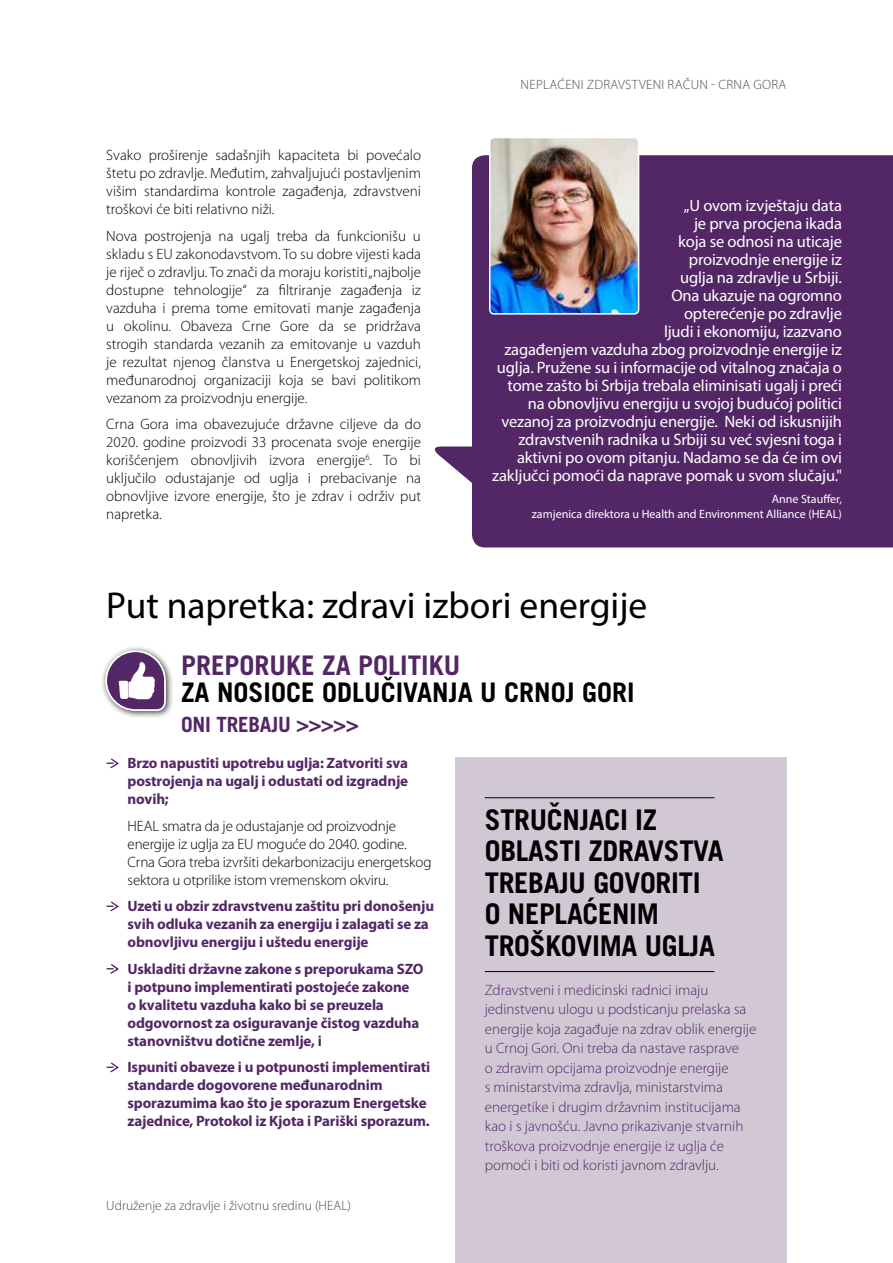
<style>
.page{position:relative;width:893px;height:1263px;background:#fff}
.page>*{position:absolute;margin:0;border:0;box-sizing:border-box;transform-origin:0 0}
.t1{font:37.5px "Myriad Pro";color:#000}
.t2{font:700 28.5px/31.5px "Trade Gothic LT Std";letter-spacing:-.01em;color:#000}
.t3{font:700 27px "Trade Gothic LT Std";color:#000}
.t4{font:700 27px "Trade Gothic LT Std";color:#532766}
.t5{font:700 21px "Trade Gothic LT Std";letter-spacing:-.01em;color:#532766}
.t6{font:16.5px/18px "Myriad Pro";letter-spacing:-.01em;color:#fff;text-align:right}
.t7{font:300 15px/18px "Myriad Pro";letter-spacing:-.01em;color:#000;text-align:justify}
.t8{font:700 15px/18px "Myriad Pro";letter-spacing:-.01em;color:#532766}
.t9{font:300 15px/19.5px "Myriad Pro";color:#532766}
.t10{font:300 13.5px "Myriad Pro";color:#4d4d4f}
.t11{font:300 13.5px "Myriad Pro";letter-spacing:.02em;color:#4d4d4f}
.t12{font:12px/14.4px "Myriad Pro";color:#fff;text-align:right}
</style>
<div class="page">
<svg style="left:107px;top:758px;width:12px;height:11px"></svg>
<svg style="left:107px;top:901px;width:12px;height:11px"></svg>
<svg style="left:107px;top:964px;width:12px;height:10px"></svg>
<svg style="left:107px;top:1062px;width:12px;height:11px"></svg>
<div style="left:100px;top:645px;width:74px;height:73px;background:#000;opacity:.75"></div>
<svg style="left:104px;top:649px;width:63px;height:63px"></svg>
<img style="left:119px;top:660px;width:37px;height:39px">
<div style="left:455px;top:757px;width:332px;height:506px;background:#d2c8d5"></div>
<svg style="left:434px;top:446px;width:38px;height:37px"></svg>
<div style="left:472px;top:155px;width:421px;height:392px;background:#532766"></div>
<img style="left:492px;top:140px;width:147px;height:174px">
<div style="left:489px;top:137px;width:150px;height:178px;border:2px solid #fff;border-radius:4px"></div>
<hr style="left:485px;top:797px;width:229px;height:1px;background:#000">
<hr style="left:485px;top:971px;width:229px;height:1px;background:#000">
<svg style="left:587px;top:897px;width:7px;height:5px"></svg>
<svg style="left:549px;top:802px;width:10px;height:5px"></svg>
<svg style="left:384px;top:676px;width:9px;height:4px"></svg>
<p class="t7" style="left:106px;top:146px;width:316px">Svako proširenje sadašnjih kapaciteta bi povećalo štetu po zdravlje. Međutim, zahvaljujući postavljenim višim standardima kontrole zagađenja, zdravstveni troškovi će biti relativno niži.</p>
<p class="t7" style="left:106px;top:227px;width:316px">Nova postrojenja na ugalj treba da funkcionišu u skladu s EU zakonodavstvom. To su dobre vijesti kada je riječ o zdravlju. To znači da moraju koristiti „najbolje dostupne tehnologije“ za filtriranje zagađenja iz vazduha i prema tome emitovati manje zagađenja u okolinu. Obaveza Crne Gore da se pridržava strogih standarda vezanih za emitovanje u vazduh je rezultat njenog članstva u Energetskoj zajednici, međunarodnoj organizaciji koja se bavi politikom vezanom za proizvodnju energije.</p>
<p class="t7" style="left:106px;top:415px;width:316px">Crna Gora ima obavezujuće državne ciljeve da do 2020. godine proizvodi 33 procenata svoje energije korišćenjem obnovljivih izvora energije<sup>6</sup>. To bi uključilo odustajanje od uglja i prebacivanje na obnovljive izvore energije, što je zdrav i održiv put napretka.</p>
<p class="t11" style="left:521px;top:77px;width:267px">NEPLAĆENI ZDRAVSTVENI RAČUN - CRNA GORA</p>
<p class="t6" style="left:492px;top:197px;width:351px">„U ovom izvještaju data<br>je prva procjena ikada<br>koja se odnosi na uticaje<br>proizvodnje energije iz<br>uglja na zdravlje u Srbiji.<br>Ona ukazuje na ogromno<br>opterećenje po zdravlje<br>ljudi i ekonomiju, izazvano<br>zagađenjem vazduha zbog proizvodnje energije iz uglja. Pružene su i informacije od vitalnog značaja o tome zašto bi Srbija trebala eliminisati ugalj i preći na obnovljivu energiju u svojoj budućoj politici vezanoj za proizvodnju energije. Neki od iskusnijih zdravstvenih radnika u Srbiji su već svjesni toga i aktivni po ovom pitanju. Nadamo se da će im ovi zaključci pomoći da naprave pomak u svom slučaju."</p>
<p class="t12" style="left:532px;top:492px;width:312px">Anne Stauffer,<br>zamjenica direktora u Health and Environment Alliance (HEAL)</p>
<h1 class="t1" style="left:106px;top:582px;width:542px">Put napretka: zdravi izbori energije</h1>
<h3 class="t4" style="left:181px;top:648px;width:281px">PREPORUKE ZA POLITIKU</h3>
<h3 class="t3" style="left:181px;top:675px;width:455px">ZA NOSIOCE ODLUCIVANJA U CRNOJ GORI</h3>
<h3 class="t5" style="left:181px;top:711px;width:179px">ONI TREBAJU &gt;&gt;&gt;&gt;&gt;</h3>
<p class="t8" style="left:128px;top:754px;width:282px;text-align:justify">Brzo napustiti upotrebu uglja: Zatvoriti sva postrojenja na ugalj i odustati od izgradnje novih;</p>
<p class="t7" style="left:128px;top:817px;width:306px;text-align:left">HEAL smatra da je odustajanje od proizvodnje energije iz uglja za EU moguće do 2040. godine.<br>Crna Gora treba izvršiti dekarbonizaciju energetskog sektora u otprilike istom vremenskom okviru.</p>
<p class="t8" style="left:128px;top:897px;width:308px">Uzeti u obzir zdravstvenu zaštitu pri donošenju svih odluka vezanih za energiju i zalagati se za obnovljivu energiju i uštedu energije</p>
<p class="t8" style="left:128px;top:959px;width:298px">Uskladiti državne zakone s preporukama SZO i potpuno implementirati postojeće zakone<br>o kvalitetu vazduha kako bi se preuzela odgovornost za osiguravanje čistog vazduha stanovništvu dotične zemlje, i</p>
<p class="t8" style="left:128px;top:1058px;width:304px">Ispuniti obaveze i u potpunosti implementirati standarde dogovorene međunarodnim sporazumima kao što je sporazum Energetske zajednice, Protokol iz Kjota i Pariški sporazum.</p>
<h2 class="t2" style="left:485px;top:803px;width:240px">STRUCNJACI IZ<br>OBLASTI ZDRAVSTVA<br>TREBAJU GOVORITI<br>O NEPLACENIM<br>TROŠKOVIMA UGLJA</h2>
<p class="t9" style="left:485px;top:980px;width:273px">Zdravstveni i medicinski radnici imaju jedinstvenu ulogu u podsticanju prelaska sa energije koja zagađuje na zdrav oblik energije u Crnoj Gori. Oni treba da nastave rasprave<br>o zdravim opcijama proizvodnje energije<br>s ministarstvima zdravlja, ministarstvima energetike i drugim državnim institucijama kao i s javnošću. Javno prikazivanje stvarnih troškova proizvodnje energije iz uglja će pomoći i biti od koristi javnom zdravlju.</p>
<p class="t10" style="left:106px;top:1198px;width:246px">Udruženje za zdravlje i životnu sredinu (HEAL)</p>
</div>
